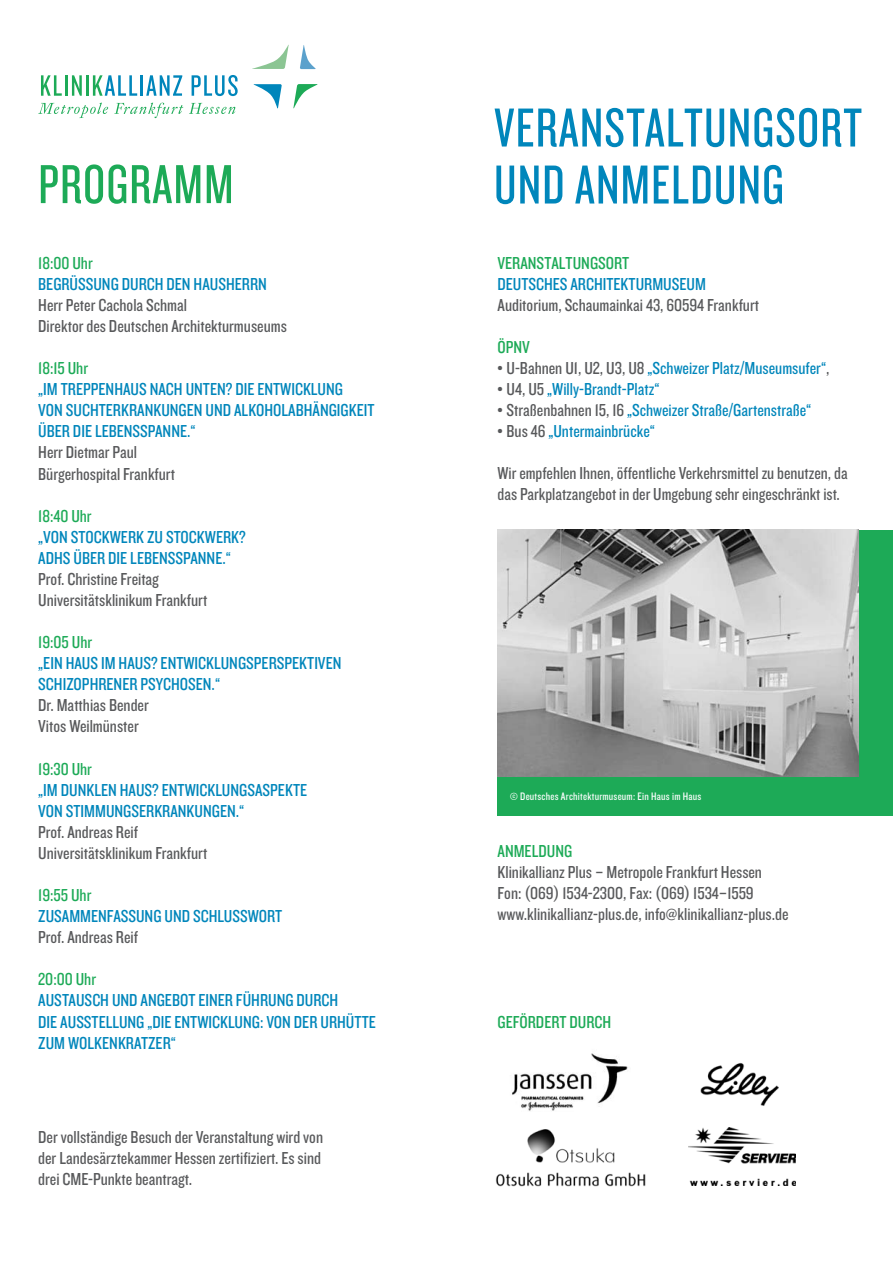
<style>
.page{position:relative;width:893px;height:1263px;background:#fff}
.page>*{position:absolute;margin:0;border:0;box-sizing:border-box;transform-origin:0 0}
.t1{font:57px/57px "Knockout HTF28 Junior Featherwt";letter-spacing:.02em;color:#0086bb}
.t2{font:57px "Knockout HTF28 Junior Featherwt";letter-spacing:.02em;color:#1daa57}
.t3{font:18px/21px "Knockout HTF29 Junior Liteweight";color:#58595b}
.t4{font:18px/21px "Knockout HTF29 Junior Liteweight";color:#0086bb}
.t5{font:18px "Knockout HTF29 Junior Liteweight";color:#1daa57}
.t6{font:11.25px "Knockout HTF29 Junior Liteweight";letter-spacing:.02em;color:#fff}
.s1{color:#58595b}
</style>
<div class="page">
<svg style="left:293px;top:84px;width:25px;height:25px"></svg>
<svg style="left:300px;top:45px;width:16px;height:24px"></svg>
<svg style="left:252px;top:44px;width:37px;height:25px"></svg>
<svg style="left:253px;top:84px;width:29px;height:25px"></svg>
<svg style="left:41px;top:75px;width:21px;height:21px"></svg>
<hr style="left:65px;top:75px;width:3px;height:21px;background:#1daa57">
<svg style="left:72px;top:75px;width:10px;height:21px"></svg>
<hr style="left:86px;top:75px;width:3px;height:21px;background:#1daa57">
<svg style="left:93px;top:75px;width:44px;height:21px"></svg>
<hr style="left:141px;top:75px;width:2px;height:21px;background:#0086bb">
<svg style="left:146px;top:75px;width:36px;height:21px"></svg>
<svg style="left:192px;top:75px;width:46px;height:21px"></svg>
<svg style="left:38px;top:103px;width:70px;height:15px"></svg>
<svg style="left:114px;top:103px;width:69px;height:15px"></svg>
<svg style="left:189px;top:103px;width:46px;height:11px"></svg>
<img style="left:512px;top:1053px;width:116px;height:58px">
<img style="left:688px;top:1127px;width:107px;height:58px">
<img style="left:700px;top:1063px;width:79px;height:43px">
<div style="left:497px;top:530px;width:396px;height:286px;background:#1daa57"></div>
<img style="left:497px;top:530px;width:362px;height:247px">
<img style="left:496px;top:1129px;width:150px;height:58px">
<h1 class="t2" style="left:38px;top:162px;width:197px">PROGRAMM</h1>
<p class="t5" style="left:38px;top:256px;width:56px">18:00 Uhr</p>
<p class="t4" style="left:38px;top:275px;width:230px">BEGRÜSSUNG DURCH DEN HAUSHERRN</p>
<p class="t3" style="left:38px;top:296px;width:250px">Herr Peter Cachola Schmal<br>Direktor des Deutschen Architekturmuseums</p>
<p class="t5" style="left:38px;top:361px;width:51px">18:15 Uhr</p>
<p class="t4" style="left:38px;top:380px;width:338px">„IM TREPPENHAUS NACH UNTEN? DIE ENTWICKLUNG<br>VON SUCHTERKRANKUNGEN UND ALKOHOLABHÄNGIGKEIT<br>ÜBER DIE LEBENSSPANNE.“</p>
<p class="t3" style="left:38px;top:443px;width:138px">Herr Dietmar Paul<br>Bürgerhospital Frankfurt</p>
<p class="t5" style="left:38px;top:509px;width:55px">18:40 Uhr</p>
<p class="t4" style="left:38px;top:528px;width:209px">„VON STOCKWERK ZU STOCKWERK?<br>ADHS ÜBER DIE LEBENSSPANNE.“</p>
<p class="t3" style="left:38px;top:570px;width:171px">Prof. Christine Freitag<br>Universitätsklinikum Frankfurt</p>
<p class="t5" style="left:38px;top:635px;width:55px">19:05 Uhr</p>
<p class="t4" style="left:38px;top:654px;width:305px">„EIN HAUS IM HAUS? ENTWICKLUNGSPERSPEKTIVEN<br>SCHIZOPHRENER PSYCHOSEN.“</p>
<p class="t3" style="left:38px;top:696px;width:112px">Dr. Matthias Bender<br>Vitos Weilmünster</p>
<p class="t5" style="left:38px;top:761px;width:55px">19:30 Uhr</p>
<p class="t4" style="left:38px;top:781px;width:270px">„IM DUNKLEN HAUS? ENTWICKLUNGSASPEKTE<br>VON STIMMUNGSERKRANKUNGEN.“</p>
<p class="t3" style="left:38px;top:823px;width:171px">Prof. Andreas Reif<br>Universitätsklinikum Frankfurt</p>
<p class="t5" style="left:38px;top:888px;width:55px">19:55 Uhr</p>
<p class="t4" style="left:38px;top:907px;width:246px">ZUSAMMENFASSUNG UND SCHLUSSWORT</p>
<p class="t3" style="left:38px;top:928px;width:101px">Prof. Andreas Reif</p>
<p class="t5" style="left:38px;top:972px;width:59px">20:00 Uhr</p>
<p class="t4" style="left:38px;top:991px;width:339px">AUSTAUSCH UND ANGEBOT EINER FÜHRUNG DURCH<br>DIE AUSSTELLUNG „DIE ENTWICKLUNG: VON DER URHÜTTE<br>ZUM WOLKENKRATZER“</p>
<p class="t3" style="left:38px;top:1128px;width:286px;text-align:justify">Der vollständige Besuch der Veranstaltung wird von der Landesärztekammer Hessen zertifiziert. Es sind drei CME-Punkte beantragt.</p>
<h1 class="t1" style="left:494px;top:104px;width:370px">VERANSTALTUNGSORT<br>UND ANMELDUNG</h1>
<p class="t5" style="left:497px;top:256px;width:133px">VERANSTALTUNGSORT</p>
<p class="t4" style="left:497px;top:275px;width:210px">DEUTSCHES ARCHITEKTURMUSEUM</p>
<p class="t3" style="left:497px;top:296px;width:263px">Auditorium, Schaumainkai 43, 60594 Frankfurt</p>
<p class="t5" style="left:497px;top:340px;width:34px">ÖPNV</p>
<p class="t4" style="left:497px;top:359px;width:333px"><span class="s1">• U-Bahnen U1, U2, U3, U8</span> „Schweizer Platz/Museumsufer“<span class="s1">,</span></p>
<p class="t4" style="left:497px;top:380px;width:163px"><span class="s1">• U4, U5</span> „Willy-Brandt-Platz“</p>
<p class="t4" style="left:497px;top:401px;width:315px"><span class="s1">• Straßenbahnen 15, 16</span> „Schweizer Straße/Gartenstraße“</p>
<p class="t4" style="left:497px;top:422px;width:159px"><span class="s1">• Bus 46</span> „Untermainbrücke“</p>
<p class="t3" style="left:497px;top:464px;width:352px">Wir empfehlen Ihnen, öffentliche Verkehrsmittel zu benutzen, da das Parkplatzangebot in der Umgebung sehr eingeschränkt ist.</p>
<p class="t6" style="left:510px;top:792px;width:193px">© Deutsches Architekturmuseum: Ein Haus im Haus</p>
<p class="t5" style="left:497px;top:844px;width:76px">ANMELDUNG</p>
<p class="t3" style="left:497px;top:863px;width:293px">Klinikallianz Plus – Metropole Frankfurt Hessen<br>Fon: (069) 1534-2300, Fax: (069) 1534–1559 www.klinikallianz-plus.de, info@klinikallianz-plus.de</p>
<p class="t5" style="left:497px;top:1015px;width:115px">GEFÖRDERT DURCH</p>
</div>
